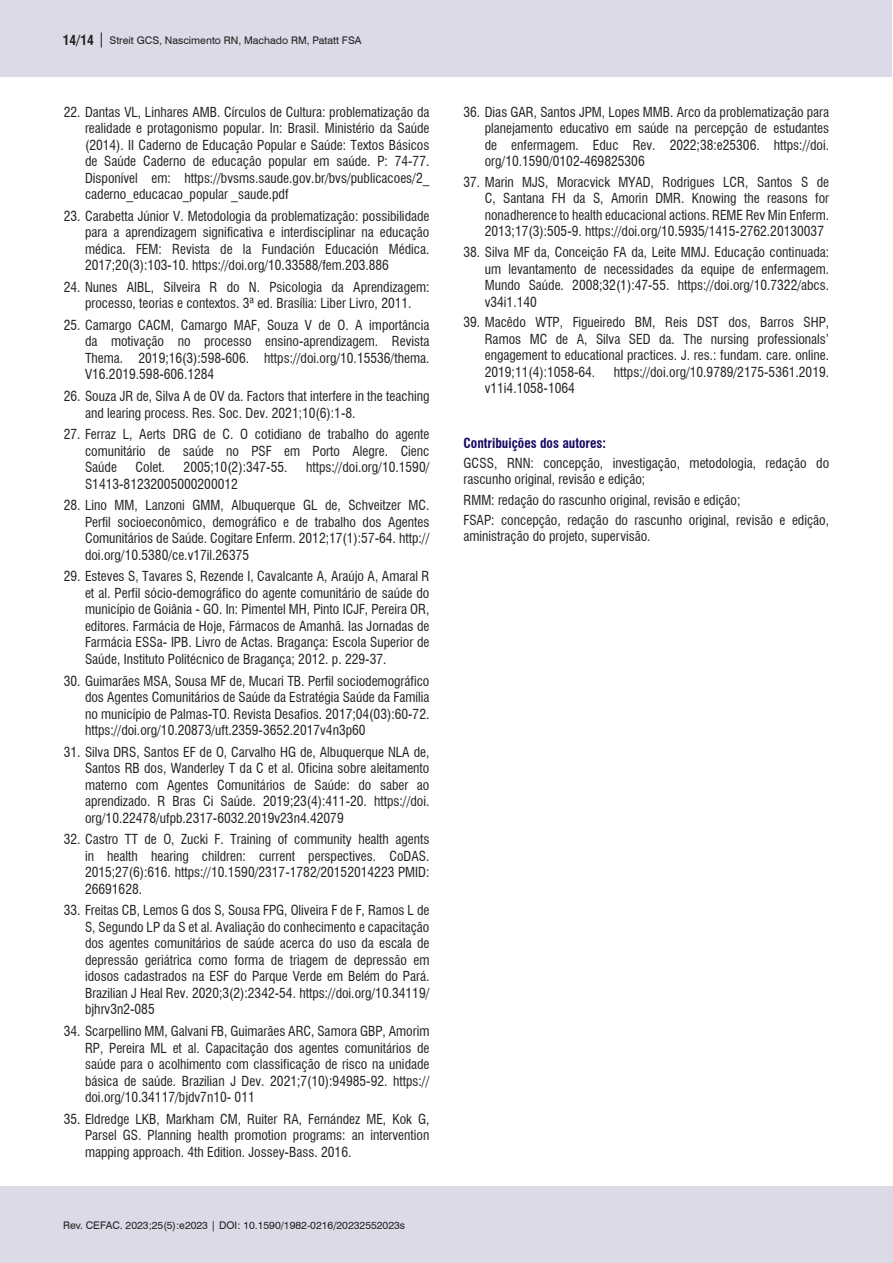
<style>
.page{position:relative;width:893px;height:1263px;background:#fff}
.page>*{position:absolute;margin:0;border:0;box-sizing:border-box;transform-origin:0 0}
.Contibuição_autor{font:condensed 13.5px/16.5px "Swiss 721 BT";color:#231f20;text-align:justify}
.Contibuição_autor_titulo{font:700 condensed 13.5px "Swiss 721 BT";color:#18085f}
.t1{font:10.5px "Swiss 721 BT";color:#231f20}
.s1{font-weight:700;font-stretch:condensed;font-size:13.5px}
.s2{font-size:15px}
</style>
<div class="page">
<div style="left:0;top:1186px;width:892px;height:77px;background:#dcdae7"></div>
<div style="left:0;top:0;width:892px;height:77px;background:#dcdae7"></div>
<p class="t1" style="left:63px;top:33px;width:300px"><span class="s1">14/14</span> <span class="s2">|</span> Streit GCS, Nascimento RN, Machado RM, Patatt FSA</p>
<p class="Contibuição_autor" style="left:85px;top:103px;width:346px;text-indent:-21px">22. Dantas VL, Linhares AMB. Círculos de Cultura: problematização da realidade e protagonismo popular. In: Brasil. Ministério da Saúde (2014). II Caderno de Educação Popular e Saúde: Textos Básicos de Saúde Caderno de educação popular em saúde. P: 74-77.<br>Disponível em: https://bvsms.saude.gov.br/bvs/publicacoes/2_ caderno_educacao_popular _saude.pdf</p>
<p class="Contibuição_autor" style="left:85px;top:208px;width:346px;text-indent:-21px">23. Carabetta Júnior V. Metodologia da problematização: possibilidade para a aprendizagem significativa e interdisciplinar na educação médica. FEM: Revista de la Fundación Educación Médica.<br>2017;20(3):103-10. https://doi.org/10.33588/fem.203.886</p>
<p class="Contibuição_autor" style="left:64px;top:279px;width:367px;text-align:center">24. Nunes AIBL, Silveira R do N. Psicologia da Aprendizagem: processo, teorias e contextos. 3ª ed. Brasília: Liber Livro, 2011.</p>
<p class="Contibuição_autor" style="left:85px;top:317px;width:346px;text-indent:-21px">25. Camargo CACM, Camargo MAF, Souza V de O. A importância da motivação no processo ensino-aprendizagem. Revista Thema. 2019;16(3):598-606. https://doi.org/10.15536/thema.<br>V16.2019.598-606.1284</p>
<p class="Contibuição_autor" style="left:85px;top:388px;width:346px;text-indent:-21px">26. Souza JR de, Silva A de OV da. Factors that interfere in the teaching and learing process. Res. Soc. Dev. 2021;10(6):1-8.</p>
<p class="Contibuição_autor" style="left:85px;top:426px;width:346px;text-indent:-21px">27. Ferraz L, Aerts DRG de C. O cotidiano de trabalho do agente comunitário de saúde no PSF em Porto Alegre. Cienc Saúde</p>
<p class="Contibuição_autor" style="left:136px;top:459px;width:31px">Colet.</p>
<p class="Contibuição_autor" style="left:184px;top:459px;width:105px">2005;10(2):347-55.</p>
<p class="Contibuição_autor" style="left:306px;top:459px;width:125px">https://doi.org/10.1590/</p>
<p class="Contibuição_autor" style="left:85px;top:475px;width:154px">S1413-81232005000200012</p>
<p class="Contibuição_autor" style="left:85px;top:497px;width:346px;text-indent:-21px">28. Lino MM, Lanzoni GMM, Albuquerque GL de, Schveitzer MC.<br>Perfil socioeconômico, demográfico e de trabalho dos Agentes Comunitários de Saúde. Cogitare Enferm. 2012;17(1):57-64. http:// doi.org/10.5380/ce.v17il.26375</p>
<p class="Contibuição_autor" style="left:85px;top:568px;width:346px;text-indent:-21px">29. Esteves S, Tavares S, Rezende I, Cavalcante A, Araújo A, Amaral R et al. Perfil sócio-demográfico do agente comunitário de saúde do município de Goiânia - GO. In: Pimentel MH, Pinto ICJF, Pereira OR, editores. Farmácia de Hoje, Fármacos de Amanhã. Ias Jornadas de Farmácia ESSa- IPB. Livro de Actas. Bragança: Escola Superior de Saúde, Instituto Politécnico de Bragança; 2012. p. 229-37.</p>
<p class="Contibuição_autor" style="left:85px;top:672px;width:346px;text-indent:-21px">30. Guimarães MSA, Sousa MF de, Mucari TB. Perfil sociodemográfico dos Agentes Comunitários de Saúde da Estratégia Saúde da Família no município de Palmas-TO. Revista Desafios. 2017;04(03):60-72. https://doi.org/10.20873/uft.2359-3652.2017v4n3p60</p>
<p class="Contibuição_autor" style="left:85px;top:743px;width:346px;text-indent:-21px">31. Silva DRS, Santos EF de O, Carvalho HG de, Albuquerque NLA de, Santos RB dos, Wanderley T da C et al. Oficina sobre aleitamento materno com Agentes Comunitários de Saúde: do saber ao aprendizado. R Bras Ci Saúde. 2019;23(4):411-20. https://doi. org/10.22478/ufpb.2317-6032.2019v23n4.42079</p>
<p class="Contibuição_autor" style="left:85px;top:831px;width:346px;text-indent:-21px">32. Castro TT de O, Zucki F. Training of community health agents in health hearing children: current perspectives. CoDAS.<br>2015;27(6):616. https://10.1590/2317-1782/20152014223 PMID:<br>26691628.</p>
<p class="Contibuição_autor" style="left:85px;top:902px;width:346px;text-indent:-21px">33. Freitas CB, Lemos G dos S, Sousa FPG, Oliveira F de F, Ramos L de S, Segundo LP da S et al. Avaliação do conhecimento e capacitação dos agentes comunitários de saúde acerca do uso da escala de depressão geriátrica como forma de triagem de depressão em idosos cadastrados na ESF do Parque Verde em Belém do Pará.<br>Brazilian J Heal Rev. 2020;3(2):2342-54. https://doi.org/10.34119/ bjhrv3n2-085</p>
<p class="Contibuição_autor" style="left:85px;top:1023px;width:346px;text-indent:-21px">34. Scarpellino MM, Galvani FB, Guimarães ARC, Samora GBP, Amorim RP, Pereira ML et al. Capacitação dos agentes comunitários de saúde para o acolhimento com classificação de risco na unidade básica de saúde. Brazilian J Dev. 2021;7(10):94985-92. https:// doi.org/10.34117/bjdv7n10- 011</p>
<p class="Contibuição_autor" style="left:85px;top:1110px;width:346px;text-indent:-21px">35. Eldredge LKB, Markham CM, Ruiter RA, Fernández ME, Kok G, Parsel GS. Planning health promotion programs: an intervention mapping approach. 4th Edition. Jossey-Bass. 2016.</p>
<p class="t1" style="left:63px;top:1218px;width:344px">Rev. CEFAC. 2023;25(5):e2023 | DOI: 10.1590/1982-0216/20232552023s</p>
<p class="Contibuição_autor" style="left:485px;top:103px;width:346px;text-indent:-21px">36. Dias GAR, Santos JPM, Lopes MMB. Arco da problematização para planejamento educativo em saúde na percepção de estudantes de enfermagem. Educ Rev. 2022;38:e25306. https://doi. org/10.1590/0102-469825306</p>
<p class="Contibuição_autor" style="left:485px;top:174px;width:346px;text-indent:-21px">37. Marin MJS, Moracvick MYAD, Rodrigues LCR, Santos S de C, Santana FH da S, Amorin DMR. Knowing the reasons for nonadherence to health educacional actions. REME Rev Min Enferm.<br>2013;17(3):505-9. https://doi.org/10.5935/1415-2762.20130037</p>
<p class="Contibuição_autor" style="left:485px;top:244px;width:346px;text-indent:-21px">38. Silva MF da, Conceição FA da, Leite MMJ. Educação continuada: um levantamento de necessidades da equipe de enfermagem.<br>Mundo Saúde. 2008;32(1):47-55. https://doi.org/10.7322/abcs. v34i1.140</p>
<p class="Contibuição_autor" style="left:485px;top:314px;width:346px;text-indent:-21px">39. Macêdo WTP, Figueiredo BM, Reis DST dos, Barros SHP, Ramos MC de A, Silva SED da. The nursing professionals’ engagement to educational practices. J. res.: fundam. care. online.<br>2019;11(4):1058-64.</p>
<p class="Contibuição_autor" style="left:614px;top:364px;width:217px">https://doi.org/10.9789/2175-5361.2019.</p>
<p class="Contibuição_autor" style="left:485px;top:380px;width:92px">v11i4.1058-1064</p>
<p class="Contibuição_autor_titulo" style="left:463px;top:435px;width:144px">Contribuições dos autores:</p>
<p class="Contibuição_autor" style="left:463px;top:455px;width:367px">GCSS, RNN: concepção, investigação, metodologia, redação do rascunho original, revisão e edição;</p>
<p class="Contibuição_autor" style="left:463px;top:491px;width:279px">RMM: redação do rascunho original, revisão e edição;</p>
<p class="Contibuição_autor" style="left:463px;top:512px;width:367px">FSAP: concepção, redação do rascunho original, revisão e edição, aministração do projeto, supervisão.</p>
</div>
